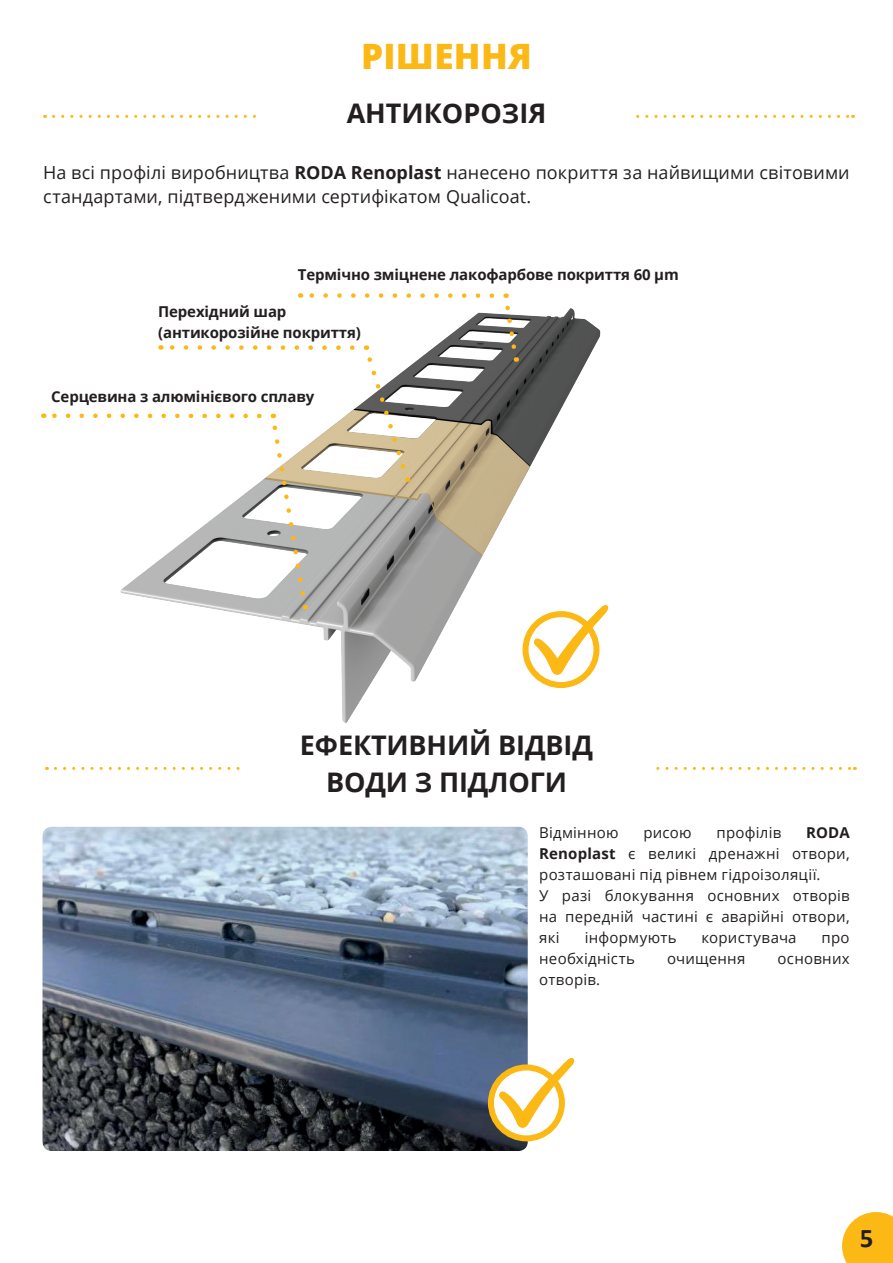
<style>
.page{position:relative;width:893px;height:1263px;background:#fff}
.page>*{position:absolute;margin:0;border:0;box-sizing:border-box;transform-origin:0 0}
.t1{font:800 34.95px "Open Sans";letter-spacing:.01em;color:#fcb814}
.t2{font:700 27px "Open Sans";letter-spacing:-.005em;color:#231f20}
.t3{font:700 27px "Open Sans";color:#231f20}
.t4{font:700 27px "Calibri";color:#231f20}
.t5{font:18px/24px "Open Sans";letter-spacing:.005em;color:#231f20}
.t6{font:15px/21px "Open Sans";letter-spacing:.015em;color:#231f20;text-align:justify}
.t7{font:700 15px/21px "Open Sans";letter-spacing:-.01em;color:#231f20}
.s1{font-weight:700}
</style>
<div class="page">
<img style="left:44px;top:293px;width:557px;height:430px">
<svg style="left:50px;top:413px;width:209px;height:5px"></svg>
<svg style="left:269px;top:414px;width:39px;height:185px"></svg>
<svg style="left:167px;top:345px;width:185px;height:5px"></svg>
<svg style="left:362px;top:345px;width:47px;height:137px"></svg>
<svg style="left:307px;top:293px;width:185px;height:5px"></svg>
<svg style="left:501px;top:293px;width:18px;height:69px"></svg>
<svg style="left:842px;top:1212px;width:51px;height:51px"></svg>
<svg style="left:55px;top:767px;width:800px;height:3px"></svg>
<div style="left:242px;top:735px;width:409px;height:61px;background:#fff"></div>
<img style="left:518px;top:600px;width:91px;height:90px">
<div style="left:522px;top:611px;width:77px;height:77px;border:6px solid #fcb814;border-radius:50%"></div>
<img style="left:43px;top:827px;width:485px;height:324px">
<img style="left:483px;top:1053px;width:92px;height:90px">
<svg style="left:54px;top:115px;width:799px;height:3px"></svg>
<div style="left:258px;top:102px;width:377px;height:24px;background:#fff"></div>
<p class="t1" style="left:361px;top:30px;width:172px">РІШЕННЯ</p>
<p class="t3" style="left:347px;top:94px;width:201px">АНТИКОРОЗІЯ</p>
<p class="t5" style="left:43px;top:160px;width:808px">На всі профілі виробництва <span class="s1">RODA Renoplast</span> нанесено покриття за найвищими світовими стандартами, підтвердженими сертифікатом Qualicoat.</p>
<p class="t7" style="left:298px;top:264px;width:382px">Термічно зміцнене лакофарбове покриття 60 μm</p>
<p class="t7" style="left:158px;top:301px;width:204px">Перехідний шар (антикорозійне покриття)</p>
<p class="t7" style="left:51px;top:386px;width:265px">Серцевина з алюмінієвого сплаву</p>
<p class="t2" style="left:300px;top:727px;width:294px">ЕФЕКТИВНИЙ ВІДВІД</p>
<p class="t2" style="left:326px;top:763px;width:242px">ВОДИ З ПІДЛОГИ</p>
<p class="t6" style="left:539px;top:822px;width:81px">Відмінною</p>
<p class="t6" style="left:643px;top:822px;width:50px">рисою</p>
<p class="t6" style="left:717px;top:822px;width:66px">профілів</p>
<p class="t6" style="left:539px;top:822px;width:312px;text-indent:267px"><span class="s1">RODA Renoplast</span> є великі дренажні отвори, розташовані під рівнем гідроізоляції.</p>
<p class="t6" style="left:539px;top:885px;width:312px">У разі блокування основних отворів на передній частині є аварійні отвори, які</p>
<p class="t6" style="left:585px;top:927px;width:93px">інформують</p>
<p class="t6" style="left:702px;top:927px;width:96px">користувача</p>
<p class="t6" style="left:822px;top:927px;width:30px">про</p>
<p class="t6" style="left:539px;top:948px;width:97px">необхідність</p>
<p class="t6" style="left:667px;top:948px;width:80px">очищення</p>
<p class="t6" style="left:778px;top:948px;width:74px">основних</p>
<p class="t6" style="left:539px;top:969px;width:62px">отворів.</p>
<p class="t4" style="left:860px;top:1219px;width:15px">5</p>
</div>
